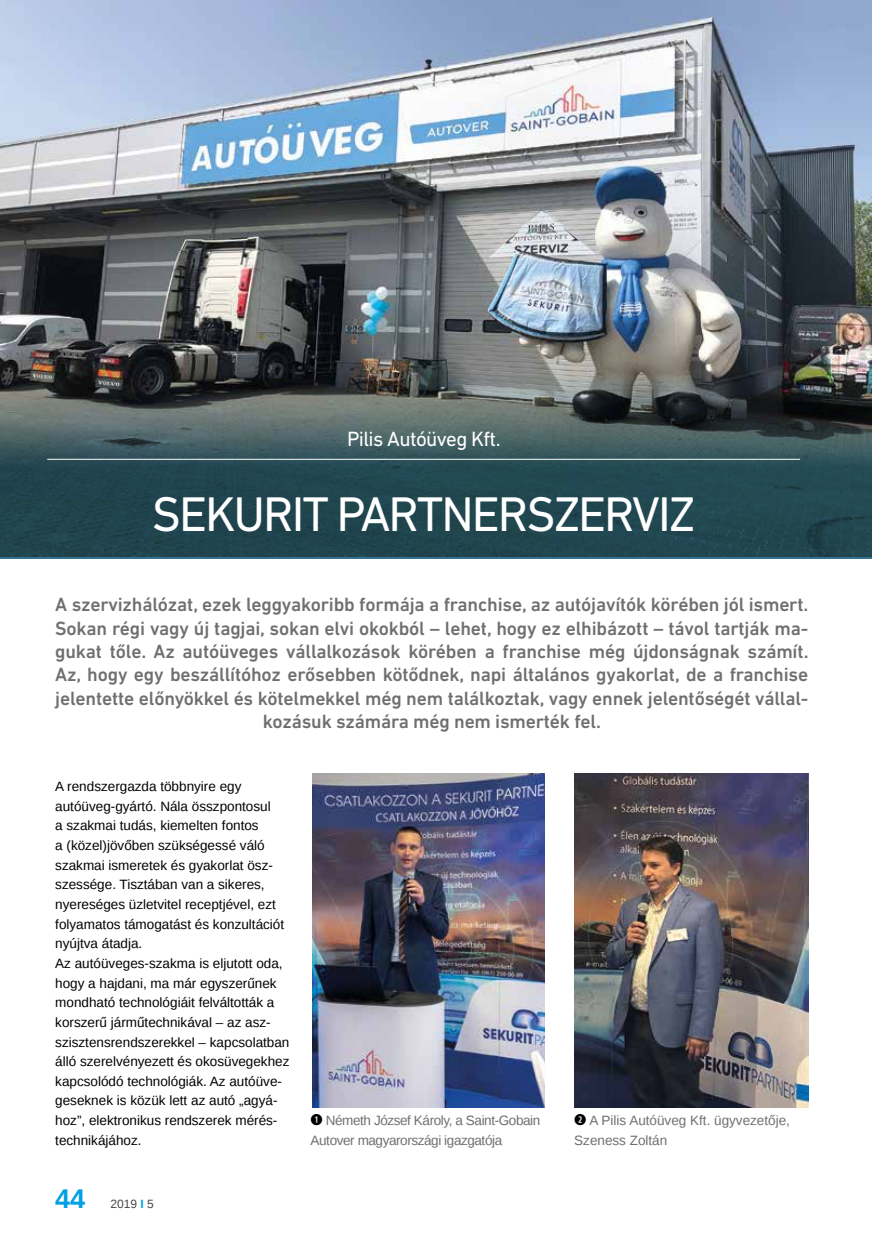
<style>
.page{position:relative;width:872px;height:1246px;background:#fff}
.page>*{position:absolute;margin:0;border:0;box-sizing:border-box;transform-origin:0 0}
.t1{font:49.5px "DIN Next LT Pro";letter-spacing:-.04em;color:#fff}
.t2{font:700 27px "Liberation Sans";color:#009fe3}
.t3{font:21px "DIN Next LT Pro";letter-spacing:-.03em;color:#fff}
.t4{font:500 19.5px/23.4px "DIN Next LT Pro";letter-spacing:-.01em;color:#706f6f;text-align:center}
.t5{font:13.5px/19.6px "Liberation Sans";color:#000}
.t6{font:13.5px/19.6px "Liberation Sans";letter-spacing:-.03em;color:#706f6f}
.t7{font:13.5px/19.6px "Liberation Sans";color:#706f6f}
.t8{font:12px "Liberation Sans";color:#4a4a49}
.s1{font-weight:700;color:#009fe3}
.s2{font-family:"Combi Numerals Ltd";font-size:15px;color:#000}
</style>
<div class="page">
<img style="left:0;top:0;width:872px;height:356px">
<svg style="left:0;top:356px;width:872px;height:203px;background:#374f53"></svg>
<hr style="left:47px;top:459px;width:753px;height:1px;background:#fff">
<img style="left:312px;top:774px;width:232px;height:333px">
<img style="left:574px;top:773px;width:234px;height:334px">
<h3 class="t3" style="left:347px;top:427px;width:155px">Pilis Autóüveg Kft.</h3>
<h1 class="t1" style="left:152px;top:486px;width:545px">SEKURIT PARTNERSZERVIZ</h1>
<p class="t4" style="left:55px;top:593px;width:754px">A szervizhálózat, ezek leggyakoribb formája a franchise, az autójavítók körében jól ismert.<br>Sokan régi vagy új tagjai, sokan elvi okokból – lehet, hogy ez elhibázott – távol tartják ma&shy;gukat tőle. Az autóüveges vállalkozások körében a franchise még újdonságnak számít.<br>Az, hogy egy beszállítóhoz erősebben kötődnek, napi általános gyakorlat, de a franchise jelentette előnyökkel és kötelmekkel még nem találkoztak, vagy ennek jelentőségét vállal&shy;kozásuk számára még nem ismerték fel.</p>
<p class="t5" style="left:55px;top:777px;width:236px">A rendszergazda többnyire egy autóüveg-gyártó. Nála összpontosul<br>a szakmai tudás, kiemelten fontos<br>a (közel)jövőben szükségessé váló szakmai ismeretek és gyakorlat ös - szessége. Tisztában van a sikeres, nyereséges üzletvitel receptjével, ezt folyamatos támogatást és konzultációt nyújtva átadja.<br>Az autóüveges-szakma is eljutott oda, hogy a hajdani, ma már egyszerűnek mondható technológiáit felváltották a korszerű járműtechnikával – az as - szisztensrendszerekkel – kapcsolatban álló szerelvényezett és okosüvegekhez kapcsolódó technológiák. Az autóüve&shy;geseknek is közük lett az autó „agyá&shy;hoz”, elektronikus rendszerek mérés&shy;technikájához.</p>
<h2 class="t2" style="left:55px;top:1180px;width:32px">44</h2>
<p class="t8" style="left:110px;top:1197px;width:45px">2019 <span class="s1">I</span> 5</p>
<p class="t6" style="left:310px;top:1111px;width:231px"><span class="s2">➊</span> Németh József Károly, a Saint-Gobain<br>Autover magyarországi igazgatója</p>
<p class="t7" style="left:574px;top:1111px;width:217px"><span class="s2">➋</span> A Pilis Autóüveg Kft. ügyvezetője,<br>Szeness Zoltán</p>
</div>
